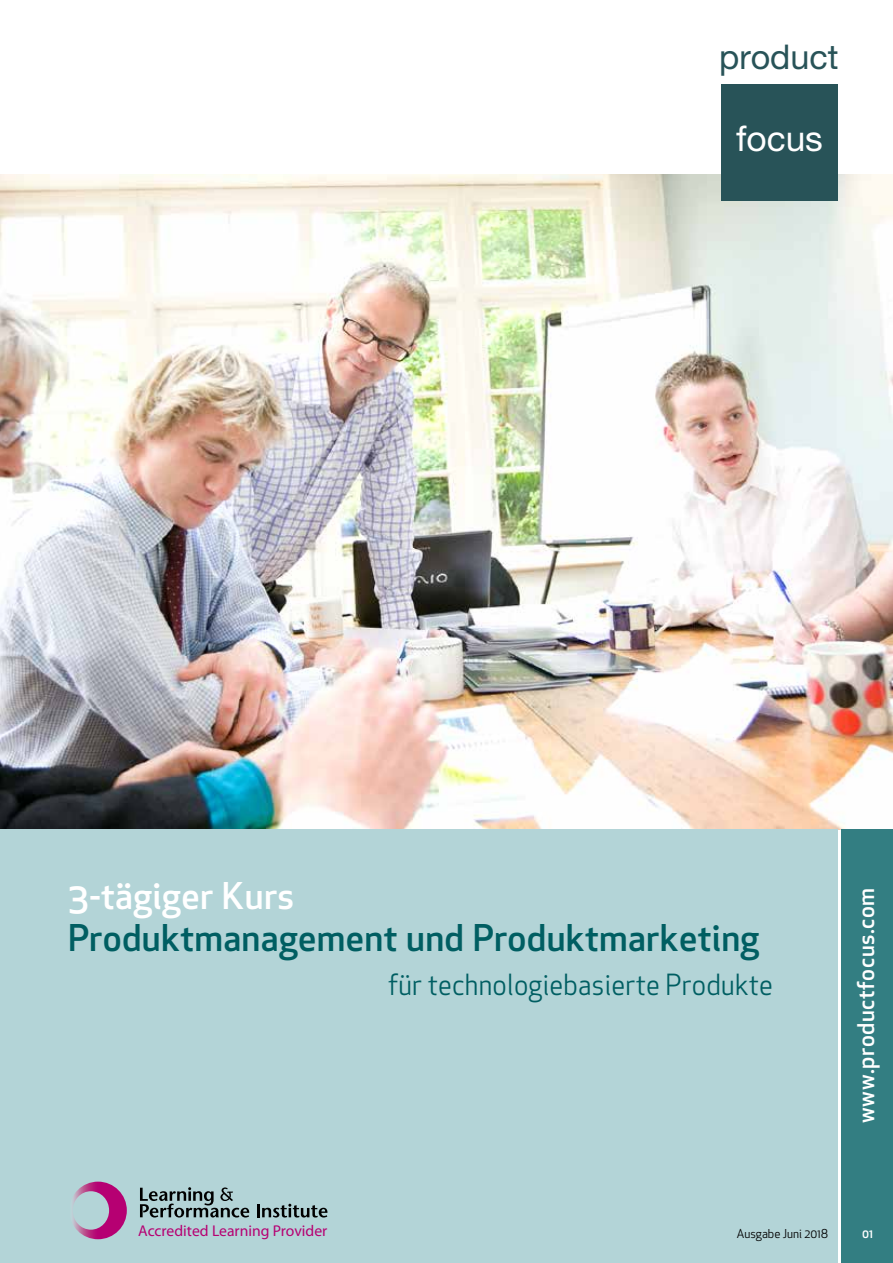
<style>
.page{position:relative;width:893px;height:1263px;background:#fff}
.page>*{position:absolute;margin:0;border:0;box-sizing:border-box;transform-origin:0 0}
.t1{font:500 36px "Apex New";letter-spacing:.01em;color:#005e62}
.t2{font:500 36px "Apex New";letter-spacing:.01em;color:#fff}
.t3{font:35.25px "Helvetica Neue";color:#fff}
.t4{font:34.05px "Helvetica Neue";color:#285358}
.t5{font:28.5px "Apex New";letter-spacing:.01em;color:#005e62;scale:.95 1}
.t6{font:500 22.5px "Apex New";letter-spacing:.025em;color:#fff}
.t7{font:15.6px "Myriad Pro";color:#b60072}
.t8{font:12px "Apex New";color:#000}
.t9{font:500 12px "Apex New";color:#fff}
</style>
<div class="page">
<img style="left:0;top:174px;width:893px;height:655px">
<div style="left:0;top:829px;width:838px;height:434px;background:#b3d4d7"></div>
<div style="left:842px;top:829px;width:51px;height:434px;background:#337e82"></div>
<div style="left:721px;top:84px;width:117px;height:117px;background:#285358"></div>
<svg style="left:72px;top:1181px;width:55px;height:58px"></svg>
<svg style="left:257px;top:1204px;width:71px;height:13px"></svg>
<svg style="left:140px;top:1187px;width:109px;height:30px"></svg>
<p class="t4" style="left:719px;top:37px;width:121px">product</p>
<p class="t3" style="left:736px;top:118px;width:88px">focus</p>
<p class="t2" style="left:68px;top:871px;width:228px">3-tägiger Kurs</p>
<p class="t6" style="left:851px;top:1123px;width:237px;rotate:-90deg">www.productfocus.com</p>
<p class="t1" style="left:68px;top:914px;width:693px">Produktmanagement und Produktmarketing</p>
<p class="t5" style="left:388px;top:966px;width:407px">für technologiebasierte Produkte</p>
<p class="t7" style="left:138px;top:1221px;width:191px">Accredited Learning Provider</p>
<p class="t8" style="left:737px;top:1226px;width:93px">Ausgabe Juni 2018</p>
<p class="t9" style="left:862px;top:1225px;width:13px">01</p>
</div>
